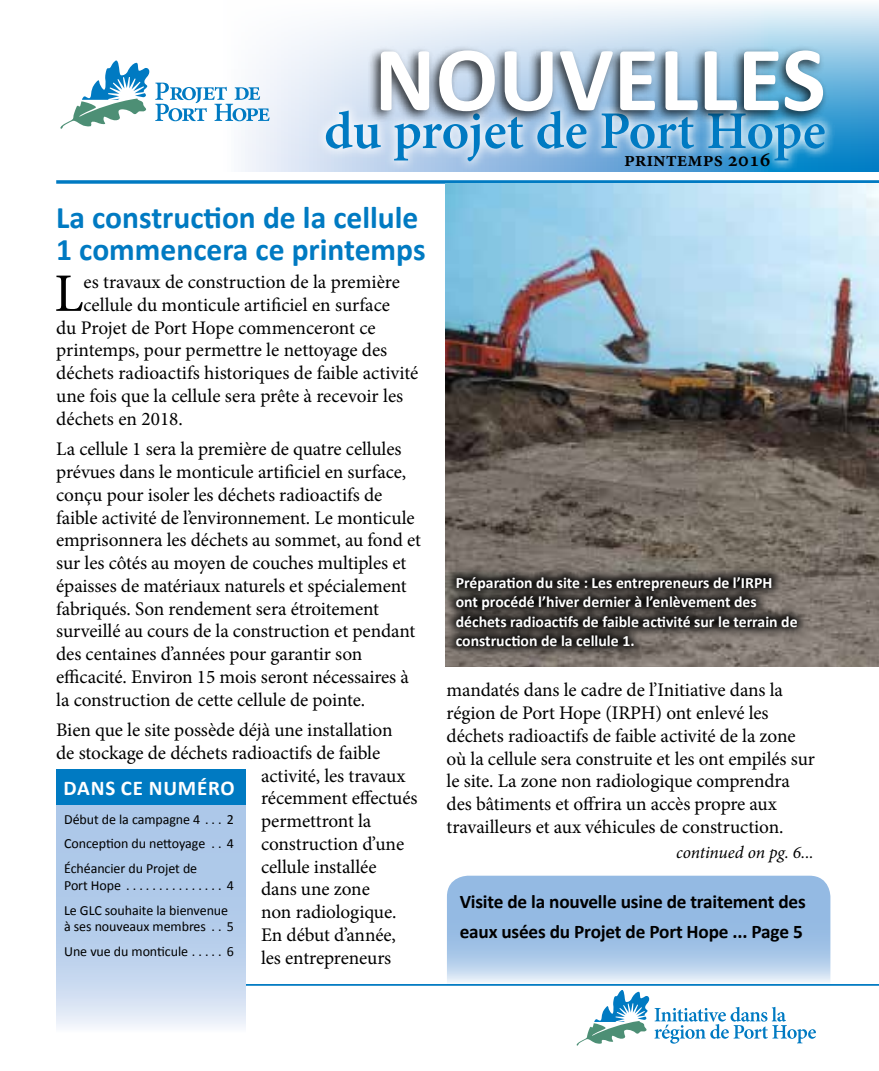
<style>
.page{position:relative;width:879px;height:1071px;background:#fff}
.page>*{position:absolute;margin:0;border:0;box-sizing:border-box;transform-origin:0 0}
.t1{font:700 92.75px "Calibri";color:#fff}
.t2{font:54.25px "Minion Pro";color:#000}
.t3{font:600 53.2px "Minion Pro";letter-spacing:-.01em;color:#007ac2}
.t4{font:700 31.5px/31.5px "Calibri";color:#007ac2}
.t5{font:600 21px "Minion Pro";color:#000}
.t6{font:700 21px "Calibri";letter-spacing:.04em;color:#fff}
.t7{font:19.25px/22.8px "Minion Pro";letter-spacing:-.005em;color:#000}
.t8{font:700 19.25px/29.8px "Calibri";letter-spacing:-.01em;color:#000}
.t9{font:italic 17.5px "Minion Pro";letter-spacing:-.01em;color:#000}
.t10{font:700 15.75px/19.2px "Calibri";color:#fff}
.t11{font:14px/24.7px "Calibri";letter-spacing:-.005em;color:#000;text-align:justify}
</style>
<div class="page">
<svg style="left:115px;top:4px;width:763px;height:168px"></svg>
<svg style="left:60px;top:61px;width:209px;height:68px"></svg>
<svg style="left:315px;top:100px;width:520px;height:72px;background:#a1c8e7"></svg>
<div style="left:367px;top:45px;width:461px;height:80px;background:#000;opacity:.75"></div>
<svg style="left:576px;top:990px;width:239px;height:56px"></svg>
<svg style="left:56px;top:180px;width:822px;height:4px;background:#2d92cd"></svg>
<hr style="left:56px;top:984px;width:822px;height:2px;background:#007ac2">
<svg style="left:56px;top:805px;width:189px;height:222px;background:#bbd0ec"></svg>
<div style="left:56px;top:769px;width:189px;height:36px;background:#007ac2"></div>
<svg style="left:447px;top:876px;width:383px;height:107px;background:#a4c4e6"></svg>
<img style="left:445px;top:184px;width:433px;height:483px">
<svg style="left:445px;top:566px;width:362px;height:91px;background:#47423e"></svg>
<h1 class="t1" style="left:374px;top:20px;width:453px">NOUVELLES</h1>
<h3 class="t3" style="left:324px;top:94px;width:503px">du projet de Port Hope</h3>
<p class="t5" style="left:624px;top:145px;width:148px">printemps 2016</p>
<h3 class="t4" style="left:56px;top:202px;width:371px">La construction de la cellule<br>1 commencera ce printemps</h3>
<h2 class="t2" style="left:54px;top:257px;width:31px">L</h2>
<p class="t7" style="left:83px;top:271px;width:318px">es travaux de construction de la première</p>
<p class="t7" style="left:83px;top:293px;width:308px">cellule du monticule artificiel en surface</p>
<p class="t7" style="left:56px;top:316px;width:321px">du Projet de Port Hope commenceront ce</p>
<p class="t7" style="left:56px;top:339px;width:332px">printemps, pour permettre le nettoyage des</p>
<p class="t7" style="left:56px;top:362px;width:363px">déchets radioactifs historiques de faible activité</p>
<p class="t7" style="left:56px;top:384px;width:348px">une fois que la cellule sera prête à recevoir les</p>
<p class="t7" style="left:56px;top:407px;width:128px">déchets en 2018.</p>
<p class="t7" style="left:56px;top:438px;width:366px">La cellule 1 sera la première de quatre cellules prévues dans le monticule artificiel en surface, conçu pour isoler les déchets radioactifs de faible activité de l’environnement. Le monticule emprisonnera les déchets au sommet, au fond et sur les côtés au moyen de couches multiples et épaisses de matériaux naturels et spécialement fabriqués. Son rendement sera étroitement surveillé au cours de la construction et pendant des centaines d’années pour garantir son efficacité. Environ 15 mois seront nécessaires à la construction de cette cellule de pointe.</p>
<p class="t7" style="left:56px;top:719px;width:338px">Bien que le site possède déjà une installation</p>
<p class="t7" style="left:56px;top:742px;width:325px">de stockage de déchets radioactifs de faible</p>
<p class="t7" style="left:261px;top:764px;width:146px">activité, les travaux</p>
<p class="t7" style="left:261px;top:787px;width:158px">récemment effectués</p>
<p class="t7" style="left:261px;top:810px;width:112px">permettront la</p>
<p class="t7" style="left:261px;top:833px;width:145px">construction d’une</p>
<p class="t7" style="left:261px;top:855px;width:117px">cellule installée</p>
<p class="t7" style="left:261px;top:878px;width:110px">dans une zone</p>
<p class="t7" style="left:261px;top:901px;width:137px">non radiologique.</p>
<p class="t7" style="left:261px;top:924px;width:136px">En début d’année,</p>
<p class="t7" style="left:261px;top:946px;width:132px">les entrepreneurs</p>
<p class="t6" style="left:64px;top:775px;width:173px">DANS CE NUMÉRO</p>
<p class="t11" style="left:64px;top:807px;width:140px">Début de la campagne 4 ....</p>
<p class="t11" style="left:64px;top:807px;width:171px;text-indent:163px">2<br>Conception du nettoyage .. 4<br>Échéancier du Projet de</p>
<p class="t11" style="left:64px;top:873px;width:61px">Port Hope ................</p>
<p class="t11" style="left:64px;top:873px;width:171px;text-indent:163px">4<br>Le GLC souhaite la bienvenue</p>
<p class="t11" style="left:64px;top:914px;width:146px">à ses nouveaux membres ...</p>
<p class="t11" style="left:227px;top:914px;width:9px">5</p>
<p class="t11" style="left:64px;top:939px;width:128px">Une vue du monticule ......</p>
<p class="t11" style="left:227px;top:939px;width:9px">6</p>
<p class="t10" style="left:455px;top:573px;width:343px">Préparation du site : Les entrepreneurs de l’IRPH ont procédé l’hiver dernier à l’enlèvement des déchets radioactifs de faible activité sur le terrain de construction de la cellule 1.</p>
<p class="t7" style="left:446px;top:679px;width:370px">mandatés dans le cadre de l’Initiative dans la région de Port Hope (IRPH) ont enlevé les déchets radioactifs de faible activité de la zone où la cellule sera construite et les ont empilés sur le site. La zone non radiologique comprendra des bâtiments et offrira un accès propre aux travailleurs et aux véhicules de construction.</p>
<p class="t9" style="left:676px;top:841px;width:139px">continued on pg. 6...</p>
<p class="t8" style="left:459px;top:887px;width:347px">Visite de la nouvelle usine de traitement des eaux usées du Projet de Port Hope ... Page 5</p>
</div>
